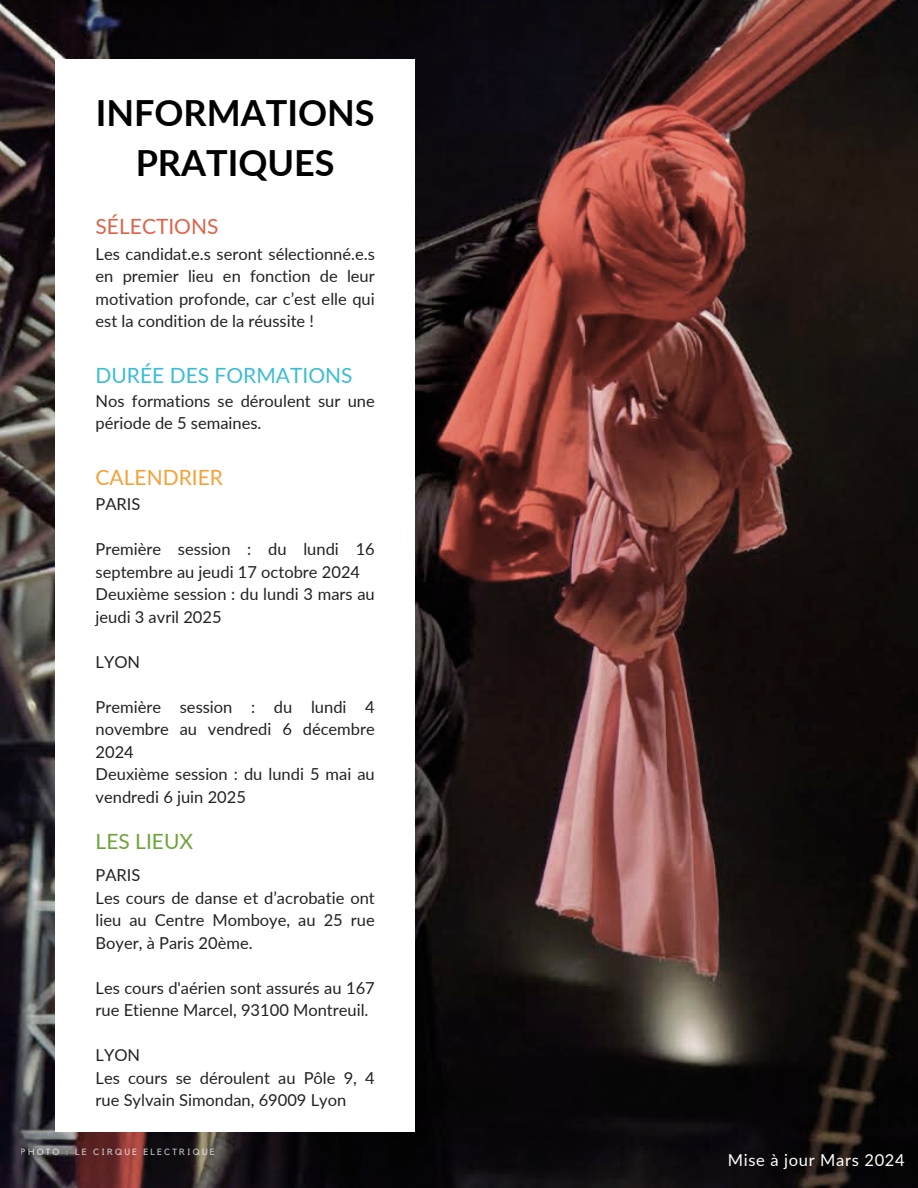
<style>
.page{position:relative;width:918px;height:1188px;background:#fff}
.page>*{position:absolute;margin:0;border:0;box-sizing:border-box;transform-origin:0 0}
.t1{font:700 36px/49.5px "Lato";color:#000;text-align:center}
.t2{font:21px "Lato";color:#3bbdd5}
.t3{font:21px "Lato";color:#f5a138}
.t4{font:21px "Lato";color:#dc6349}
.t5{font:21px "Lato";color:#70a33a}
.t6{font:16.5px/22.5px "Lato";color:#222}
.t7{font:16.5px "Lato";letter-spacing:.04em;color:#fff}
.t8{font:9px "Kollektif";letter-spacing:.23em;color:#fff}
</style>
<div class="page">
<img style="left:0;top:0;width:918px;height:1188px">
<div style="left:56px;top:59px;width:359px;height:1073px;background:#fff"></div>
<h1 class="t1" style="left:96px;top:88px;width:280px">INFORMATIONS<br>PRATIQUES</h1>
<h4 class="t4" style="left:96px;top:213px;width:124px">SÉLECTIONS</h4>
<h4 class="t6" style="left:96px;top:242px;width:281px;text-align:justify">Les candidat.e.s seront sélectionné.e.s en premier lieu en fonction de leur motivation profonde, car c’est elle qui est la condition de la réussite !</h4>
<h4 class="t2" style="left:96px;top:362px;width:258px">DURÉE DES FORMATIONS</h4>
<h2 class="t6" style="left:96px;top:389px;width:281px">Nos formations se déroulent sur une période de 5 semaines.</h2>
<h4 class="t3" style="left:96px;top:464px;width:129px">CALENDRIER</h4>
<h2 class="t6" style="left:96px;top:493px;width:46px">PARIS</h2>
<h3 class="t6" style="left:96px;top:538px;width:281px">Première session : du lundi 16 septembre au jeudi 17 octobre 2024<br>Deuxième session : du lundi 3 mars au jeudi 3 avril 2025</h3>
<h4 class="t6" style="left:96px;top:650px;width:46px">LYON</h4>
<h3 class="t6" style="left:96px;top:695px;width:281px">Première session : du lundi 4 novembre au vendredi 6 décembre<br>2024<br>Deuxième session : du lundi 5 mai au vendredi 6 juin 2025</h3>
<h4 class="t5" style="left:96px;top:829px;width:99px">LES LIEUX</h4>
<h2 class="t6" style="left:96px;top:864px;width:281px">PARIS<br>Les cours de danse et d’acrobatie ont lieu au Centre Momboye, au 25 rue<br>Boyer, à Paris 20ème.</h2>
<h4 class="t6" style="left:96px;top:976px;width:281px">Les cours d'aérien sont assurés au 167 rue Etienne Marcel, 93100 Montreuil.</h4>
<h2 class="t6" style="left:96px;top:1044px;width:281px">LYON<br>Les cours se déroulent au Pôle 9, 4 rue Sylvain Simondan, 69009 Lyon</h2>
<p class="t8" style="left:21px;top:1148px;width:195px">PHOTO : LE CIRQUE ELECTRIQUE</p>
<p class="t7" style="left:728px;top:1150px;width:178px">Mise à jour Mars 2024</p>
</div>
